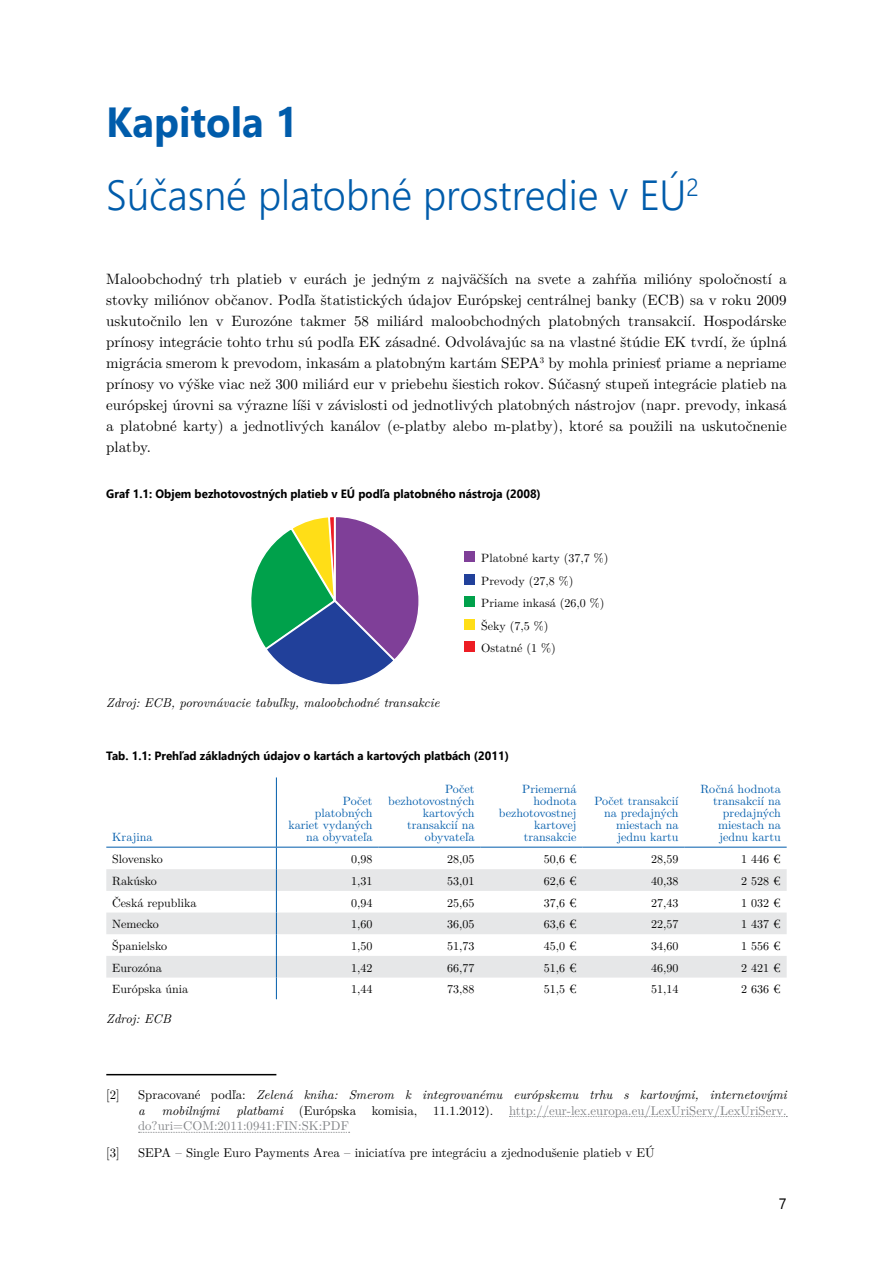
<style>
.page{position:relative;width:893px;height:1263px;background:#fff}
.page>*{position:absolute;margin:0;border:0;box-sizing:border-box;transform-origin:0 0}
.t1{font:300 42px/73.5px "Segoe UI";color:#005cab;scale:.96 1}
.t2{font:15px/21px "LM Roman 10";color:#000;text-align:justify}
.t3{font:15px "Segoe UI";color:#000;scale:.96 1}
.t4{font:italic 12.75px/15.8px "LM Roman 10";color:#000}
.t5{font:12.75px/15.8px "LM Roman 10";color:#808285}
.t6{font:12.75px "LM Roman 10";color:#000}
.t7{font:12px/22.5px "LM Roman 10";color:#000}
.t8{font:12px/12px "LM Roman 10";color:#005cab;text-align:right}
.t9{font:700 12px "Segoe UI";color:#000;scale:.96 1}
.s1{font-weight:700}
.s2{font-style:normal}
.s3{font-style:italic;color:#000}
.s4{color:#000}
</style>
<div class="page">
<svg style="left:251px;top:517px;width:168px;height:168px"></svg>
<div style="left:465px;top:551px;width:10px;height:11px;background:#7f3f98"></div>
<div style="left:465px;top:574px;width:10px;height:11px;background:#21409a"></div>
<div style="left:465px;top:596px;width:10px;height:11px;background:#00a14b"></div>
<div style="left:465px;top:619px;width:10px;height:11px;background:#ffde17"></div>
<div style="left:465px;top:641px;width:10px;height:11px;background:#ed1d24"></div>
<svg style="left:106px;top:869px;width:681px;height:108px;fill:#e6e7e8"></svg>
<hr style="left:106px;top:847px;width:170px;height:1px;background:#005cab">
<hr style="left:276px;top:847px;width:102px;height:1px;background:#005cab">
<hr style="left:378px;top:847px;width:102px;height:1px;background:#005cab">
<hr style="left:480px;top:847px;width:103px;height:1px;background:#005cab">
<hr style="left:583px;top:847px;width:102px;height:1px;background:#005cab">
<hr style="left:685px;top:847px;width:102px;height:1px;background:#005cab">
<svg style="left:276px;top:847px;width:1px;height:152px"></svg>
<hr style="left:276px;top:777px;width:1px;height:70px;background:#005cab">
<hr style="left:106px;top:1074px;width:170px;height:1px;background:#000">
<svg style="left:509px;top:1116px;width:278px;height:1px"></svg>
<svg style="left:139px;top:1132px;width:211px;height:1px"></svg>
<h1 class="t1" style="left:106px;top:83px;width:619px"><span class="s1">Kapitola 1<br></span>Súčasné platobné prostredie v EÚ<sup>2</sup></h1>
<p class="t2" style="left:106px;top:267px;width:682px">Maloobchodný trh platieb v eurách je jedným z najväčších na svete a zahŕňa milióny spoločností a stovky miliónov občanov. Podľa štatistických údajov Európskej centrálnej banky (ECB) sa v roku 2009 uskutočnilo len v Eurozóne takmer 58 miliárd maloobchodných platobných transakcií. Hospodárske prínosy integrácie tohto trhu sú podľa EK zásadné. Odvolávajúc sa na vlastné štúdie EK tvrdí, že úplná migrácia smerom k prevodom, inkasám a platobným kartám SEPA<sup>3</sup> by mohla priniesť priame a nepriame prínosy vo výške viac než 300 miliárd eur v priebehu šiestich rokov. Súčasný stupeň integrácie platieb na európskej úrovni sa výrazne líši v závislosti od jednotlivých platobných nástrojov (napr. prevody, inkasá a platobné karty) a jednotlivých kanálov (e-platby alebo m-platby), ktoré sa použili na uskutočnenie platby.</p>
<p class="t9" style="left:106px;top:484px;width:454px">Graf 1.1: Objem bezhotovostných platieb v EÚ podľa platobného nástroja (2008)</p>
<p class="t4" style="left:106px;top:694px;width:335px">Zdroj: ECB, porovnávacie tabuľky, maloobchodné transakcie</p>
<p class="t7" style="left:481px;top:546px;width:129px">Platobné karty (37,7 %)<br>Prevody (27,8 %)<br>Priame inkasá (26,0 %)<br>Šeky (7,5 %)<br>Ostatné (1 %)</p>
<p class="t9" style="left:106px;top:747px;width:421px">Tab. 1.1: Prehľad základných údajov o kartách a kartových platbách (2011)</p>
<p class="t8" style="left:112px;top:830px;width:42px">Krajina</p>
<p class="t8" style="left:288px;top:794px;width:86px">Počet platobných kariet vydaných na obyvateľa</p>
<p class="t8" style="left:388px;top:782px;width:88px">Počet bezhotovostných kartových transakcií na obyvateľa</p>
<p class="t8" style="left:499px;top:782px;width:79px">Priemerná hodnota bezhotovostnej kartovej transakcie</p>
<p class="t8" style="left:594px;top:794px;width:86px">Počet transakcií na predajných miestach na jednu kartu</p>
<p class="t8" style="left:700px;top:782px;width:82px">Ročná hodnota transakcií na predajných miestach na jednu kartu</p>
<p class="t7" style="left:112px;top:847px;width:52px">Slovensko</p>
<p class="t7" style="left:351px;top:847px;width:23px">0,98</p>
<p class="t7" style="left:447px;top:847px;width:29px">28,05</p>
<p class="t7" style="left:544px;top:847px;width:34px">50,6 €</p>
<p class="t7" style="left:651px;top:847px;width:29px">28,59</p>
<p class="t7" style="left:741px;top:847px;width:41px">1 446 €</p>
<p class="t7" style="left:112px;top:868px;width:46px">Rakúsko</p>
<p class="t7" style="left:351px;top:868px;width:23px">1,31</p>
<p class="t7" style="left:447px;top:868px;width:29px">53,01</p>
<p class="t7" style="left:544px;top:868px;width:34px">62,6 €</p>
<p class="t7" style="left:651px;top:868px;width:29px">40,38</p>
<p class="t7" style="left:741px;top:868px;width:41px">2 528 €</p>
<p class="t7" style="left:112px;top:890px;width:86px">Česká republika</p>
<p class="t7" style="left:351px;top:890px;width:23px">0,94</p>
<p class="t7" style="left:447px;top:890px;width:29px">25,65</p>
<p class="t7" style="left:544px;top:890px;width:34px">37,6 €</p>
<p class="t7" style="left:651px;top:890px;width:29px">27,43</p>
<p class="t7" style="left:741px;top:890px;width:41px">1 032 €</p>
<p class="t7" style="left:112px;top:912px;width:48px">Nemecko</p>
<p class="t7" style="left:351px;top:912px;width:23px">1,60</p>
<p class="t7" style="left:447px;top:912px;width:29px">36,05</p>
<p class="t7" style="left:544px;top:912px;width:34px">63,6 €</p>
<p class="t7" style="left:651px;top:912px;width:29px">22,57</p>
<p class="t7" style="left:741px;top:912px;width:41px">1 437 €</p>
<p class="t7" style="left:112px;top:934px;width:56px">Španielsko</p>
<p class="t7" style="left:351px;top:934px;width:23px">1,50</p>
<p class="t7" style="left:447px;top:934px;width:29px">51,73</p>
<p class="t7" style="left:544px;top:934px;width:34px">45,0 €</p>
<p class="t7" style="left:651px;top:934px;width:29px">34,60</p>
<p class="t7" style="left:741px;top:934px;width:41px">1 556 €</p>
<p class="t7" style="left:112px;top:955px;width:51px">Eurozóna</p>
<p class="t7" style="left:351px;top:955px;width:23px">1,42</p>
<p class="t7" style="left:447px;top:955px;width:29px">66,77</p>
<p class="t7" style="left:544px;top:955px;width:34px">51,6 €</p>
<p class="t7" style="left:651px;top:955px;width:29px">46,90</p>
<p class="t7" style="left:741px;top:955px;width:41px">2 421 €</p>
<p class="t7" style="left:112px;top:977px;width:77px">Európska únia</p>
<p class="t7" style="left:351px;top:977px;width:23px">1,44</p>
<p class="t7" style="left:447px;top:977px;width:29px">73,88</p>
<p class="t7" style="left:544px;top:977px;width:34px">51,5 €</p>
<p class="t7" style="left:651px;top:977px;width:29px">51,14</p>
<p class="t7" style="left:741px;top:977px;width:41px">2 636 €</p>
<p class="t4" style="left:106px;top:1009px;width:66px">Zdroj: ECB</p>
<p class="t6" style="left:106px;top:1084px;width:15px">[2]</p>
<p class="t4" style="left:138px;top:1086px;width:650px"><span class="s2">Spracované podľa:</span> Zelená kniha: Smerom k integrovanému európskemu trhu s kartovými, internetovými a</p>
<p class="t5" style="left:138px;top:1101px;width:650px;text-indent:98px"><span class="s3">platbami</span> <span class="s4">(Európska komisia, 11.1.2012).</span> http://eur-lex.europa.eu/LexUriServ/LexUriServ. do?uri=COM:2011:0941:FIN:SK:PDF</p>
<p class="t4" style="left:162px;top:1101px;width:59px">mobilnými</p>
<p class="t6" style="left:106px;top:1142px;width:15px">[3]</p>
<p class="t6" style="left:138px;top:1142px;width:518px">SEPA – Single Euro Payments Area – iniciatíva pre integráciu a zjednodušenie platieb v EÚ</p>
<p class="t3" style="left:779px;top:1192px;width:10px">7</p>
</div>
